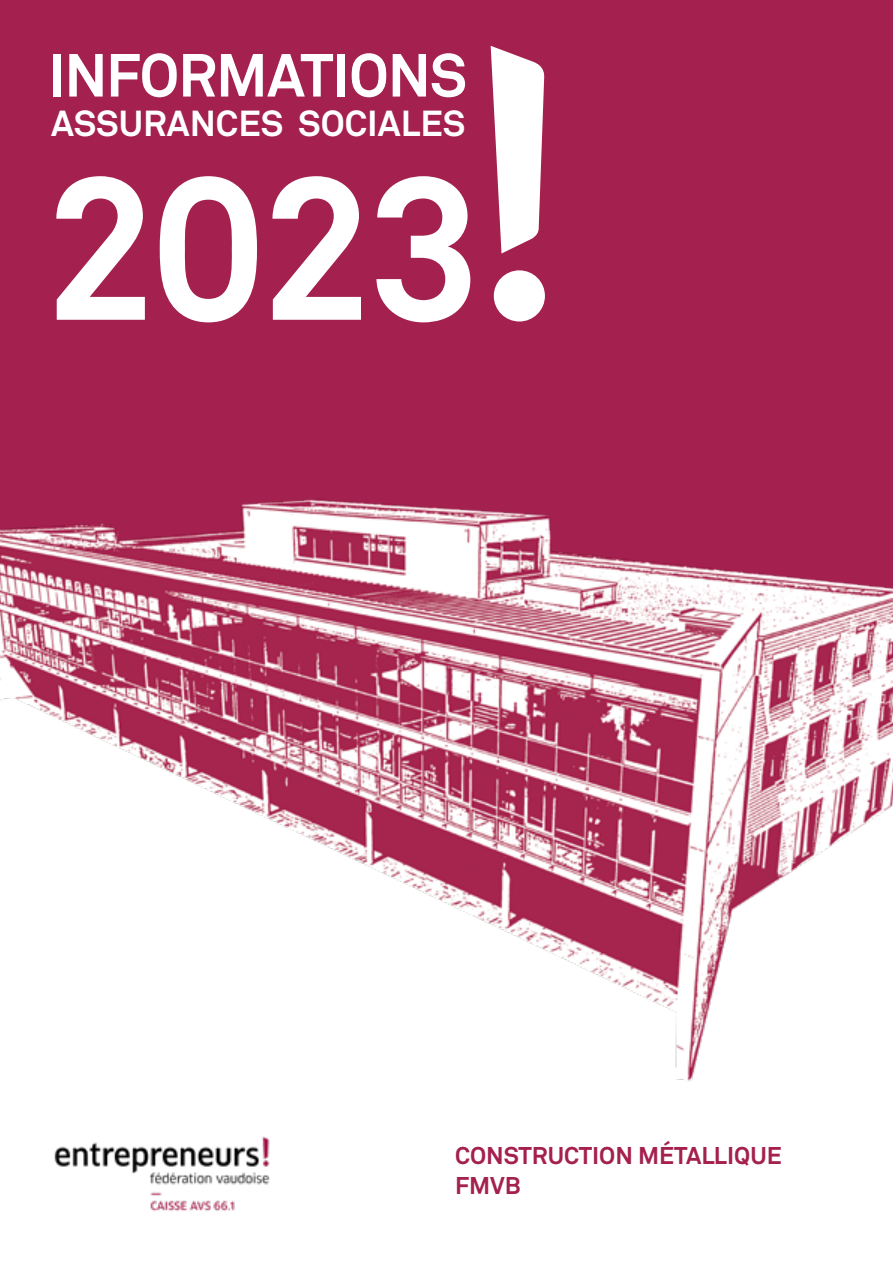
<style>
.page{position:relative;width:893px;height:1263px;background:#fff}
.page>*{position:absolute;margin:0;border:0;box-sizing:border-box;transform-origin:0 0}
.t1{font:700 202.5px "Akkurat";color:#fff}
.t2{font:700 60px "Akkurat";letter-spacing:-.015em;color:#fff}
.t3{font:700 35.7px "Akkurat";color:#fff}
.t4{font:700 24px/30px "Akkurat";color:#a4204e}
</style>
<div class="page">
<div style="left:0;top:0;width:893px;height:621px;background:#a4204e"></div>
<img style="left:0;top:499px;width:893px;height:583px">
<img style="left:54px;top:1136px;width:216px;height:76px">
<svg style="left:491px;top:46px;width:54px;height:208px"></svg>
<div style="left:494px;top:270px;width:51px;height:51px;background:#fff;border-radius:50%"></div>
<h2 class="t2" style="left:49px;top:38px;width:420px">INFORMATIONS</h2>
<h3 class="t3" style="left:51px;top:101px;width:416px">ASSURANCES SOCIALES</h3>
<h1 class="t1" style="left:44px;top:121px;width:438px">2023</h1>
<p class="t4" style="left:455px;top:1141px;width:328px">CONSTRUCTION MÉTALLIQUE<br>FMVB</p>
</div>
